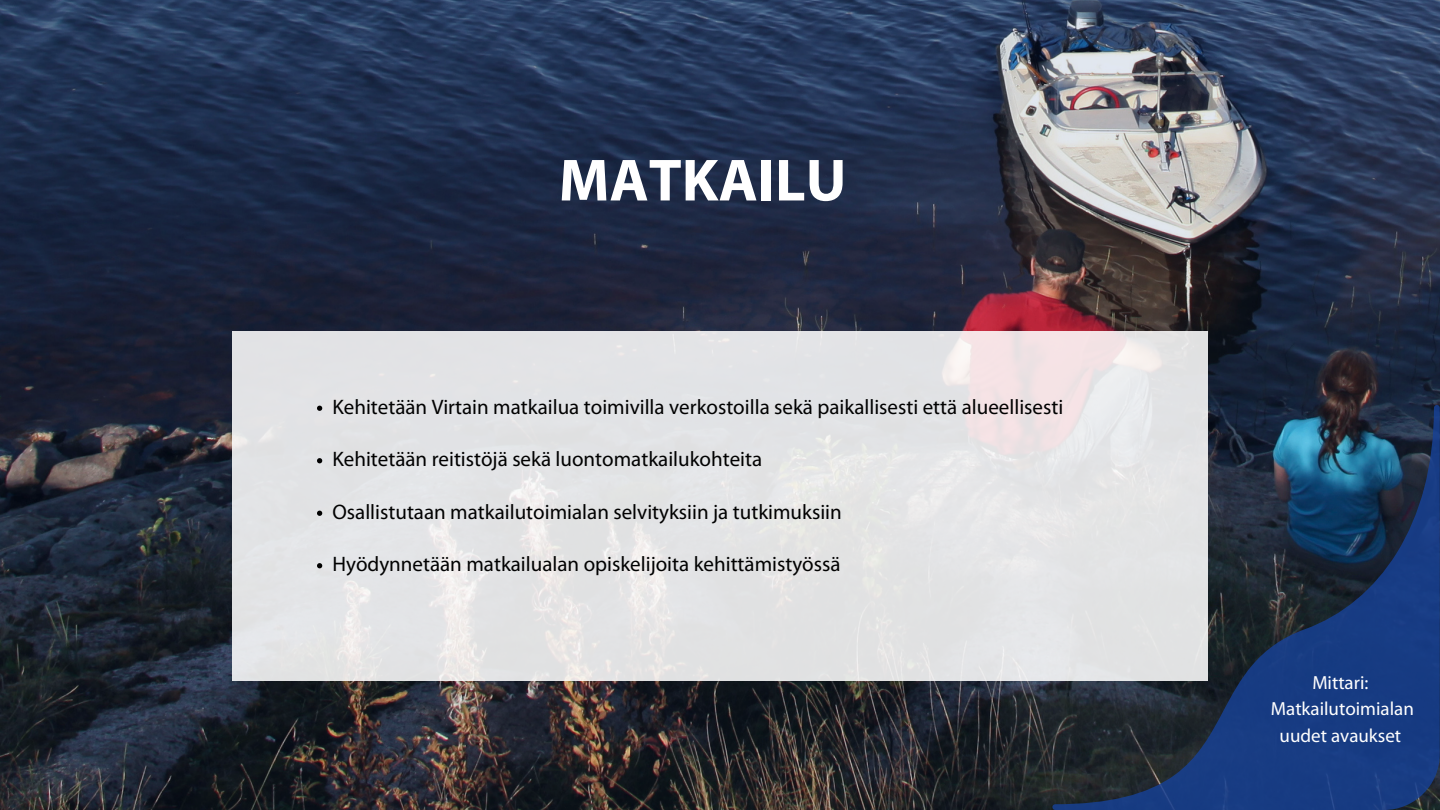
<style>
.page{position:relative;width:1440px;height:810px;background:#fff}
.page>*{position:absolute;margin:0;border:0;box-sizing:border-box;transform-origin:0 0}
.t1{font:700 60px "Myriad Pro";color:#fff}
.t2{font:21px "Myriad Pro";color:#010101}
.t3{font:19px/26.2px "Myriad Pro";color:#fff;text-align:center}
</style>
<div class="page">
<img style="left:0;top:0;width:1440px;height:810px">
<svg style="left:232px;top:331px;width:976px;height:349px;fill:#e3e3e5"></svg>
<svg style="left:317px;top:406px;width:5px;height:5px"></svg>
<svg style="left:317px;top:458px;width:5px;height:5px"></svg>
<svg style="left:317px;top:511px;width:5px;height:5px"></svg>
<svg style="left:317px;top:563px;width:5px;height:5px"></svg>
<svg style="left:1052px;top:405px;width:388px;height:405px"></svg>
<h1 class="t1" style="left:559px;top:155px;width:289px">MATKAILU</h1>
<p class="t2" style="left:332px;top:398px;width:732px">Kehitetään Virtain matkailua toimivilla verkostoilla sekä paikallisesti että alueellisesti</p>
<p class="t2" style="left:332px;top:451px;width:431px">Kehitetään reitistöjä sekä luontomatkailukohteita</p>
<p class="t2" style="left:332px;top:503px;width:511px">Osallistutaan matkailutoimialan selvityksiin ja tutkimuksiin</p>
<p class="t2" style="left:332px;top:556px;width:510px">Hyödynnetään matkailualan opiskelijoita kehittämistyössä</p>
<p class="t3" style="left:1271px;top:671px;width:144px">Mittari:<br>Matkailutoimialan uudet avaukset</p>
</div>
